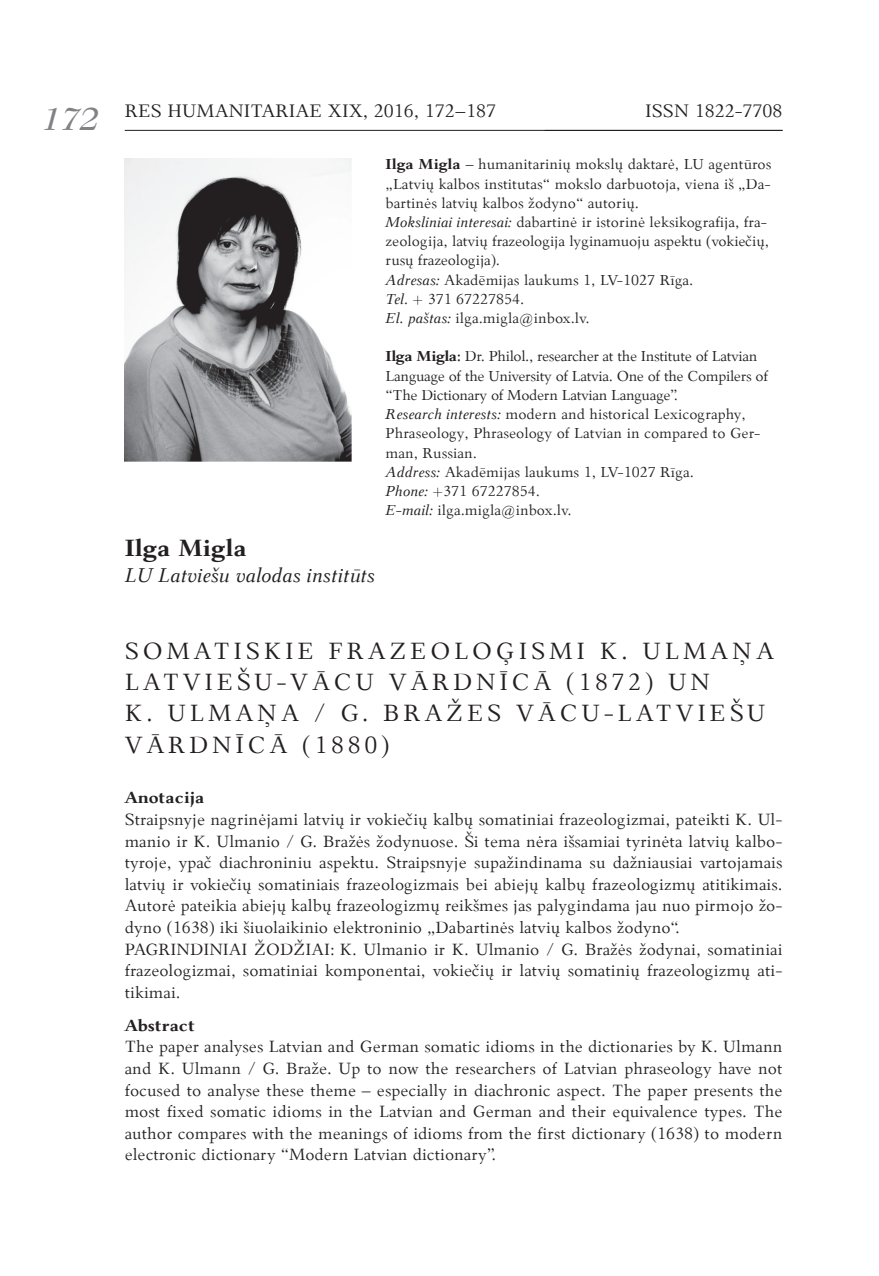
<style>
.page{position:relative;width:879px;height:1276px;background:#fff}
.page>*{position:absolute;margin:0;border:0;box-sizing:border-box;transform-origin:0 0}
.t1{font:26px/31.2px "Palemonas";letter-spacing:.14em;color:#231f20}
.t2{font:700 26px "Palemonas";color:#231f20}
.t3{font:italic 22px "Palemonas";color:#231f20}
.t4{font:20px "Palemonas";color:#231f20}
.t5{font:18px/21.6px "Palemonas";color:#231f20}
.t6{font:700 18px "Palemonas";color:#231f20}
.t7{font:16px/19.2px "Palemonas";color:#231f20}
.s1{font-family:"Bernhard Mod BT Bold";font-style:italic;font-size:32px;color:#808285}
.s2{font-weight:700}
.s3{font-style:italic}
</style>
<div class="page">
<hr style="left:125px;top:130px;width:657px;height:1px;background:#231f20">
<img style="left:125px;top:159px;width:227px;height:303px">
<p class="t4" style="left:43px;top:97px;width:455px"><span class="s1">172</span> RES HUMANITARIAE XIX, 2016, 172–187</p>
<p class="t4" style="left:645px;top:97px;width:139px">ISSN 1822-7708</p>
<p class="t7" style="left:386px;top:154px;width:387px"><span class="s2">Ilga Migla</span> – humanitarinių mokslų daktarė, LU agentūros „Latvių kalbos institutas“ mokslo darbuotoja, viena iš „Da&shy;bartinės latvių kalbos žodyno“ autorių.<br><span class="s3">Moksliniai interesai:</span> dabartinė ir istorinė leksikografija, fra&shy;zeologija, latvių frazeologija lyginamuoju aspektu (vokiečių, rusų frazeologija).<br><span class="s3">Adresas:</span> Akadēmijas laukums 1, LV-1027 Rīga.<br><span class="s3">Tel.</span> + 371 67227854.<br><span class="s3">El. paštas:</span> ilga.migla@inbox.lv.</p>
<p class="t7" style="left:386px;top:346px;width:384px"><span class="s2">Ilga Migla:</span> Dr. Philol., researcher at the Institute of Latvian Language of the University of Latvia. One of the Compilers of “The Dictionary of Modern Latvian Language”.<br><span class="s3">Research interests:</span> modern and historical Lexicography, Phraseology, Phraseology of Latvian in compared to Ger&shy;man, Russian.<br><span class="s3">Address:</span> Akadēmijas laukums 1, LV-1027 Rīga.<br><span class="s3">Phone:</span> +371 67227854.<br><span class="s3">E-mail:</span> ilga.migla@inbox.lv.</p>
<h1 class="t2" style="left:125px;top:531px;width:124px">Ilga Migla</h1>
<p class="t3" style="left:125px;top:561px;width:252px">LU Latviešu valodas institūts</p>
<h1 class="t1" style="left:125px;top:634px;width:651px">SOMATISKIE FRAZEOLOĢISMI K. ULMAŅA<br>LATVIEŠU-VĀCU VĀRDNĪCĀ (1872) UN<br>K. ULMAŅA / G. BRAŽES VĀCU-LATVIEŠU<br>VĀRDNĪCĀ (1880)</h1>
<p class="t6" style="left:125px;top:786px;width:81px">Anotacija</p>
<p class="t5" style="left:125px;top:808px;width:659px">Straipsnyje nagrinėjami latvių ir vokiečių kalbų somatiniai frazeologizmai, pateikti K. Ul&shy;manio ir K. Ulmanio / G. Bražės žodynuose. Ši tema nėra išsamiai tyrinėta latvių kalbo&shy;tyroje, ypač diachroniniu aspektu. Straipsnyje supažindinama su dažniausiai vartojamais latvių ir vokiečių somatiniais frazeologizmais bei abiejų kalbų frazeologizmų atitikimais.<br>Autorė pateikia abiejų kalbų frazeologizmų reikšmes jas palygindama jau nuo pirmojo žo&shy;dyno (1638) iki šiuolaikinio elektroninio „Dabartinės latvių kalbos žodyno“.<br>PAGRINDINIAI ŽODŽIAI: K. Ulmanio ir K. Ulmanio / G. Bražės žodynai, somatiniai frazeologizmai, somatiniai komponentai, vokiečių ir latvių somatinių frazeologizmų ati&shy;tikimai.</p>
<p class="t6" style="left:125px;top:1013px;width:72px">Abstract</p>
<p class="t5" style="left:125px;top:1035px;width:659px;text-align:justify">The paper analyses Latvian and German somatic idioms in the dictionaries by K. Ulmann and K. Ulmann / G. Braže. Up to now the researchers of Latvian phraseology have not focused to analyse these theme – especially in diachronic aspect. The paper presents the most fixed somatic idioms in the Latvian and German and their equivalence types. The author compares with the meanings of idioms from the first dictionary (1638) to modern electronic dictionary “Modern Latvian dictionary”.</p>
</div>
